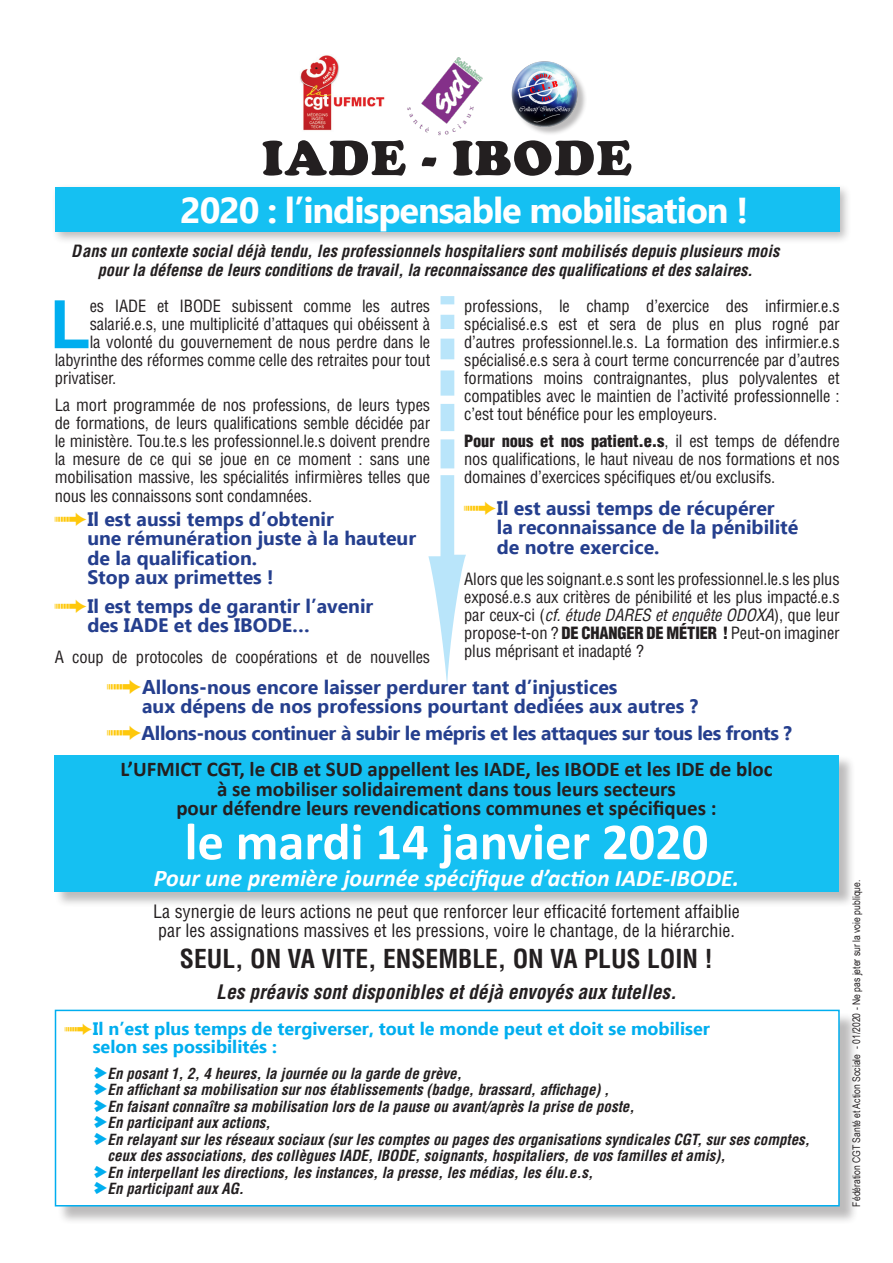
<style>
.page{position:relative;width:893px;height:1263px;background:#fff}
.page>*{position:absolute;margin:0;border:0;box-sizing:border-box;transform-origin:0 0}
.Style_de_paragraphe{font:700 66.6px "Helvetica LT Std";color:#00aeef}
.Normal__Web{font:700 52.5px "Calibri";color:#fff}
.TITRE{font:900 51px "Cooper";letter-spacing:.03em;color:#231f20}
.TITRE-2{font:700 36px "Ebrima";letter-spacing:-.03em;color:#fff}
.t1{font:700 condensed 25.5px "Helvetica LT Std";color:#231f20}
.Normal__Web-2{font:italic 700 24px "Calibri";color:#fff}
.Normal__Web-3{font:700 21px/19.5px "Calibri";color:#231f20;text-align:center}
.TITRE-3{font:700 19.5px/19.5px "Ebrima";color:#253f8e}
.TITRE-4{font:700 19.5px "Ebrima";letter-spacing:-.02em;color:#253f8e}
.t2{font:italic 700 condensed 19.5px "Helvetica LT Std";color:#231f20}
.t3{font:condensed 18px/19.5px "Helvetica LT Std";color:#231f20}
.t4{font:700 18px/18px "Ebrima";color:#00aeef}
.txt_courant{font:condensed 16.5px/18px "Helvetica LT Std";letter-spacing:-.01em;color:#231f20;text-align:justify}
.Style_de_paragraphe-2{font:condensed 16.5px/18px "Helvetica LT Std";letter-spacing:-.01em;color:#231f20;text-align:justify}
.txt_courant-2{font:italic 700 condensed 16.5px/19.5px "Helvetica LT Std";color:#231f20;text-align:center}
.t5{font:italic 700 condensed 15px/16.5px "Helvetica LT Std";color:#231f20}
.t6{font:10.5px "Arial Narrow";color:#231f20}
.s1{font-weight:900}
.s2{font-family:"Follow The Arrow";font-weight:400;font-size:21px;color:#fec80b}
.s3{font-style:italic}
.s4{font-family:"Follow The Arrow";font-weight:400;font-size:22.5px;color:#fec80b}
.s5{font-family:"Follow The Arrow";font-weight:400;color:#fec80b}
.s6{font-family:"Arrowstfb";font-weight:400;font-style:normal;font-stretch:normal;color:#00aeef}
</style>
<div class="page">
<div style="left:54px;top:755px;width:802px;height:153px;background:#231f20;opacity:.3"></div>
<div style="left:54px;top:755px;width:785px;height:137px;background:#15c0f2"></div>
<svg style="left:428px;top:296px;width:38px;height:389px"></svg>
<div style="left:57px;top:1012px;width:801px;height:213px;background:#231f20;opacity:.3"></div>
<div style="left:56px;top:1010px;width:783px;height:196px;background:#fff"></div>
<div style="left:55px;top:1010px;width:785px;height:196px;border:2px solid #00aeef"></div>
<div style="left:51px;top:183px;width:801px;height:61px;background:#231f20;opacity:.3"></div>
<div style="left:55px;top:187px;width:785px;height:45px;background:#15c0f2"></div>
<img style="left:300px;top:55px;width:85px;height:76px">
<div style="left:514px;top:63px;width:73px;height:73px;background:#231f20;opacity:.3"></div>
<img style="left:511px;top:61px;width:70px;height:69px">
<img style="left:407px;top:57px;width:76px;height:79px">
<p class="TITRE" style="left:262px;top:128px;width:371px">IADE - IBODE</p>
<p class="TITRE-2" style="left:180px;top:184px;width:570px">2020 : l’indispensable mobilisation !</p>
<p class="txt_courant-2" style="left:71px;top:241px;width:710px">Dans un contexte social déjà tendu, les professionnels hospitaliers sont mobilisés depuis plusieurs mois pour la défense de leurs conditions de travail, la reconnaissance des qualifications et des salaires.</p>
<p class="Style_de_paragraphe" style="left:50px;top:284px;width:42px">L</p>
<p class="Style_de_paragraphe-2" style="left:90px;top:297px;width:342px">es IADE et IBODE subissent comme les autres</p>
<p class="txt_courant" style="left:464px;top:297px;width:377px">professions, le champ d’exercice des infirmier.e.s spécialisé.e.s est et sera de plus en plus rogné par d’autres professionnel.le.s. La formation des infirmier.e.s spécialisé.e.s sera à court terme concurrencée par d’autres formations moins contraignantes, plus polyvalentes et compatibles avec le maintien de l’activité professionnelle : c’est tout bénéfice pour les employeurs.</p>
<p class="txt_courant" style="left:464px;top:432px;width:377px"><span class="s1">Pour nous et nos patient.e.s</span>, il est temps de défendre nos qualifications, le haut niveau de nos formations et nos domaines d’exercices spécifiques et/ou exclusifs.</p>
<p class="TITRE-3" style="left:497px;top:498px;width:303px;text-indent:-33px"><span class="s2">B</span>Il est aussi temps de récupérer<br>la reconnaissance de la pénibilité de notre exercice.</p>
<p class="txt_courant" style="left:464px;top:570px;width:377px">Alors que les soignant.e.s sont les professionnel.le.s les plus exposé.e.s aux critères de pénibilité et les plus impacté.e.s par ceux-ci (<span class="s3">cf. étude DARES et enquête ODOXA</span>), que leur propose-t-on ? <span class="s1">DE CHANGER DE MÉTIER !</span> Peut-on imaginer plus méprisant et inadapté ?</p>
<p class="TITRE-3" style="left:142px;top:676px;width:558px;text-indent:-35px"><span class="s4">B</span>Allons-nous encore laisser perdurer tant d’injustices<br>aux dépens de nos professions pourtant dediées aux autres ?</p>
<p class="TITRE-4" style="left:107px;top:719px;width:686px"><span class="s4">B</span>Allons-nous continuer à subir le mépris et les attaques sur tous les fronts ?</p>
<p class="Style_de_paragraphe-2" style="left:90px;top:315px;width:342px">salarié.e.s, une multiplicité d’attaques qui obéissent à</p>
<p class="Style_de_paragraphe-2" style="left:90px;top:333px;width:342px">la volonté du gouvernement de nous perdre dans le</p>
<p class="Style_de_paragraphe-2" style="left:55px;top:351px;width:377px">labyrinthe des réformes comme celle des retraites pour tout</p>
<p class="Style_de_paragraphe-2" style="left:55px;top:369px;width:63px">privatiser.</p>
<p class="Style_de_paragraphe-2" style="left:55px;top:396px;width:377px">La mort programmée de nos professions, de leurs types de formations, de leurs qualifications semble décidée par le ministère. Tou.te.s les professionnel.le.s doivent prendre la mesure de ce qui se joue en ce moment : sans une mobilisation massive, les spécialités infirmières telles que</p>
<p class="Style_de_paragraphe-2" style="left:55px;top:487px;width:259px">nous les connaissons sont condamnées.</p>
<p class="TITRE-3" style="left:87px;top:509px;width:330px;text-indent:-33px"><span class="s2">B</span>Il est aussi temps d’obtenir<br>une rémunération juste à la hauteur de la qualification.<br>Stop aux primettes !</p>
<p class="TITRE-3" style="left:87px;top:595px;width:288px;text-indent:-33px"><span class="s2">B</span>Il est temps de garantir l’avenir des IADE et des IBODE…</p>
<p class="txt_courant" style="left:55px;top:648px;width:377px">A coup de protocoles de coopérations et de nouvelles</p>
<p class="Normal__Web-3" style="left:120px;top:759px;width:654px">L’UFMICT CGT, le CIB et SUD appellent les IADE, les IBODE et les IDE de bloc à se mobiliser solidairement dans tous leurs secteurs<br>pour défendre leurs revendications communes et spécifiques :</p>
<p class="Normal__Web" style="left:185px;top:805px;width:525px">le mardi 14 janvier 2020</p>
<p class="Normal__Web-2" style="left:154px;top:861px;width:587px">Pour une première journée spécifique d’action IADE-IBODE.</p>
<p class="t3" style="left:153px;top:901px;width:588px">La synergie de leurs actions ne peut que renforcer leur efficacité fortement affaiblie par les assignations massives et les pressions, voire le chantage, de la hiérarchie.</p>
<p class="t1" style="left:180px;top:943px;width:534px">SEUL, ON VA VITE, ENSEMBLE, ON VA PLUS LOIN !</p>
<p class="t2" style="left:216px;top:980px;width:462px">Les préavis sont disponibles et déjà envoyés aux tutelles.</p>
<p class="t4" style="left:93px;top:1019px;width:619px;text-indent:-28px"><span class="s5">B</span>Il n’est plus temps de tergiverser, tout le monde peut et doit se mobiliser selon ses possibilités :</p>
<p class="t5" style="left:95px;top:1065px;width:369px"><span class="s6">p</span>En posant 1, 2, 4 heures, la journée ou la garde de grève,</p>
<p class="t5" style="left:95px;top:1081px;width:516px"><span class="s6">p</span>En affichant sa mobilisation sur nos établissements (badge, brassard, affichage) ,</p>
<p class="t5" style="left:95px;top:1098px;width:541px"><span class="s6">p</span>En faisant connaître sa mobilisation lors de la pause ou avant/après la prise de poste,</p>
<p class="t5" style="left:95px;top:1114px;width:178px"><span class="s6">p</span>En participant aux actions,</p>
<p class="t5" style="left:108px;top:1131px;width:704px;text-indent:-13px"><span class="s6">p</span>En relayant sur les réseaux sociaux (sur les comptes ou pages des organisations syndicales CGT, sur ses comptes, ceux des associations, des collègues IADE, IBODE, soignants, hospitaliers, de vos familles et amis),</p>
<p class="t5" style="left:95px;top:1164px;width:500px"><span class="s6">p</span>En interpellant les directions, les instances, la presse, les médias, les élu.e.s,</p>
<p class="t5" style="left:95px;top:1180px;width:151px"><span class="s6">p</span>En participant aux AG.</p>
<p class="t6" style="left:849px;top:1206px;width:328px;rotate:-90deg">Fédération CGT Santé et Action Sociale - 01/2020 - Ne pas jeter sur la voie publique.</p>
</div>
